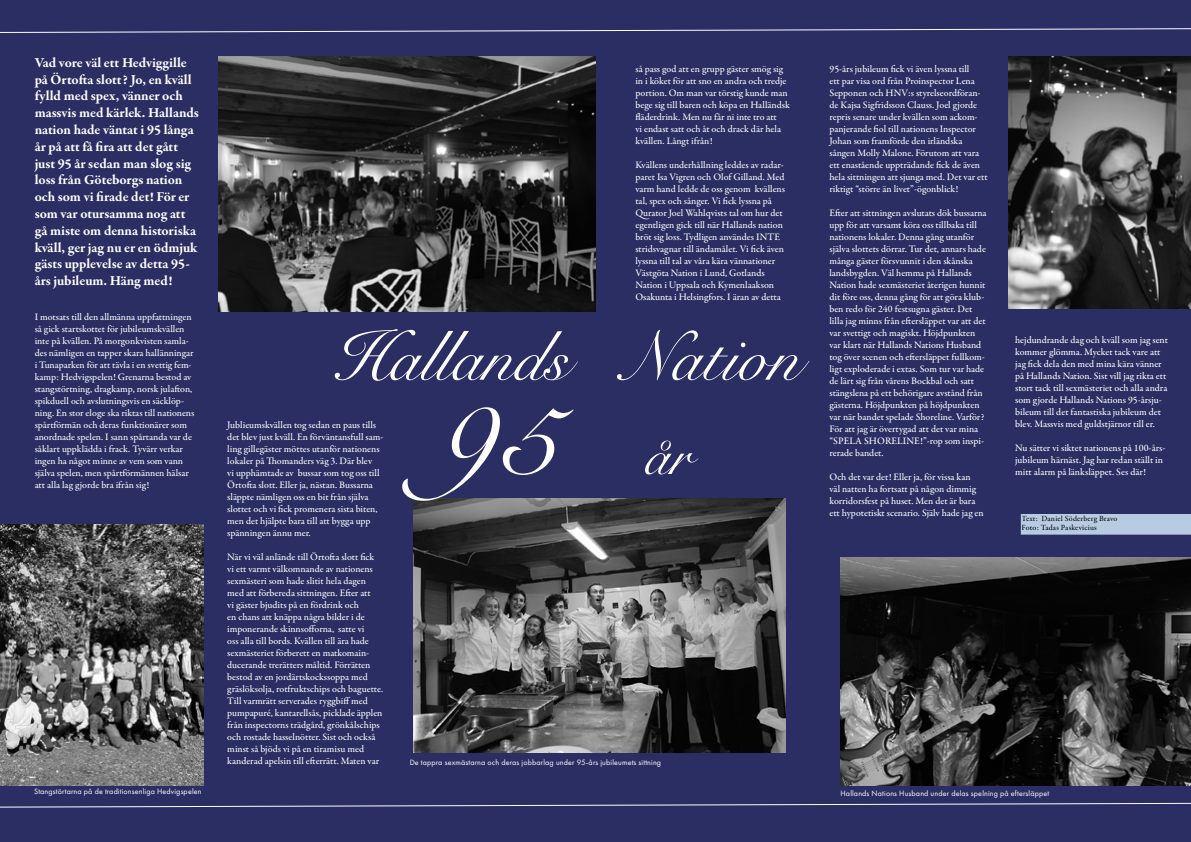
<style>
.page{position:relative;width:1191px;height:842px;background:#2a2e62}
.page>*{position:absolute;margin:0;border:0;box-sizing:border-box;transform-origin:0 0}
.t1{font:124px "Snell Roundhand";color:#fff}
.t2{font:70px "Snell Roundhand";color:#fff}
.t3{font:700 14px/16.8px "Garamond Premr Pro";color:#fff}
.t4{font:500 10px/12px "Garamond Premr Pro";color:#fff}
.t5{font:8px "Futura PT";letter-spacing:.02em;color:#fff}
.t6{font:500 8px/9.6px "Garamond Premr Pro";letter-spacing:.02em;color:#000}
.s1{font-size:59px}
</style>
<div class="page">
<img style="left:413px;top:498px;width:372px;height:255px">
<img style="left:1008px;top:57px;width:183px;height:251px">
<img style="left:0;top:524px;width:203px;height:261px">
<img style="left:841px;top:557px;width:350px;height:229px">
<img style="left:219px;top:57px;width:376px;height:254px">
<div style="left:1021px;top:514px;width:170px;height:20px;background:#b8cce1"></div>
<svg style="left:0;top:28px;width:1191px;height:5px"></svg>
<svg style="left:0;top:802px;width:1191px;height:6px"></svg>
<p class="t3" style="left:35px;top:54px;width:166px">Vad vore väl ett Hedviggille på Örtofta slott? Jo, en kväll fylld med spex, vänner och massvis med kärlek. Hallands nation hade väntat i 95 långa år på att få fira att det gått just 95 år sedan man slog sig loss från Göteborgs nation och som vi firade det! För er som var otursamma nog att gå miste om denna historiska kväll, ger jag nu er en ödmjuk gästs upplevelse av detta 95- års jubileum. Häng med!</p>
<p class="t4" style="left:35px;top:311px;width:161px">I motsats till den allmänna uppfattningen så gick startskottet för jubileumskvällen inte på kvällen. På morgonkvisten samla&shy;des nämligen en tapper skara hallänningar i Tunaparken för att tävla i en svettig fem&shy;kamp: Hedvigspelen! Grenarna bestod av stangstörtning, dragkamp, norsk julafton, spikduell och avslutningsvis en säcklöp&shy;ning. En stor eloge ska riktas till nationens spårtförmän och deras funktionärer som anordnade spelen. I sann spårtanda var de såklart uppklädda i frack. Tyvärr verkar ingen ha något minne av vem som vann själva spelen, men spårtförmännen hälsar att alla lag gjorde bra ifrån sig!</p>
<p class="t5" style="left:34px;top:787px;width:169px">Stangstörtarna på de traditionsenliga Hedvigspelen</p>
<p class="t4" style="left:635px;top:63px;width:156px">så pass god att en grupp gäster smög sig in i köket för att sno en andra och tredje portion. Om man var törstig kunde man bege sig till baren och köpa en Halländsk fläderdrink. Men nu får ni inte tro att<br>vi endast satt och åt och drack där hela kvällen. Långt ifrån!</p>
<p class="t4" style="left:635px;top:159px;width:151px">Kvällens underhållning leddes av radar&shy;paret Isa Vigren och Olof Gilland. Med varm hand ledde de oss genom kvällens tal, spex och sånger. Vi fick lyssna på Qurator Joel Wahlqvists tal om hur det egentligen gick till när Hallands nation bröt sig loss. Tydligen användes INTE stridsvagnar till ändamålet. Vi fick även lyssna till tal av våra kära vännationer Västgöta Nation i Lund, Gotlands Nation i Uppsala och Kymenlaakson Osakunta i Helsingfors. I äran av detta</p>
<h2 class="t2" style="left:332px;top:301px;width:470px">Hallands Nation</h2>
<p class="t4" style="left:227px;top:419px;width:158px">Jublieumskvällen tog sedan en paus tills det blev just kväll. En förväntansfull sam&shy;ling gillegäster möttes utanför nationens lokaler på Thomanders väg 3. Där blev<br>vi upphämtade av bussar som tog oss till Örtofta slott. Eller ja, nästan. Bussarna släppte nämligen oss en bit från själva slottet och vi fick promenera sista biten, men det hjälpte bara till att bygga upp spänningen ännu mer.</p>
<p class="t4" style="left:227px;top:551px;width:157px">När vi väl anlände till Örtofta slott fick vi ett varmt välkomnande av nationens sexmästeri som hade slitit hela dagen med att förbereda sittningen. Efter att<br>vi gäster bjudits på en fördrink och<br>en chans att knäppa några bilder i de imponerande skinnsofforna, satte vi<br>oss alla till bords. Kvällen till ära hade sexmästeriet förberett en matkomain&shy;ducerande trerätters måltid. Förrätten bestod av en jordärtskockssoppa med gräslöksolja, rotfruktschips och baguette.<br>Till varmrätt serverades ryggbiff med pumpapuré, kantarellsås, picklade äpplen från inspectorns trädgård, grönkålschips och rostade hasselnötter. Sist och också minst så bjöds vi på en tiramisu med kanderad apelsin till efterrätt. Maten var</p>
<h1 class="t1" style="left:432px;top:335px;width:260px">95 <span class="s1">år</span></h1>
<p class="t5" style="left:410px;top:758px;width:253px">De tappra sexmästarna och deras jobbarlag under 95-års jubileumets sittning</p>
<p class="t4" style="left:829px;top:63px;width:160px">95-års jubileum fick vi även lyssna till<br>ett par visa ord från Proinspector Lena Sepponen och HNV:s styrelseordföran&shy;de Kajsa Sigfridsson Clauss. Joel gjorde repris senare under kvällen som ackom&shy;panjerande fiol till nationens Inspector Johan som framförde den irländska sången Molly Malone. Förutom att vara ett enastående uppträdande fick de även hela sittningen att sjunga med. Det var ett riktigt “större än livet”-ögonblick!</p>
<p class="t4" style="left:829px;top:207px;width:159px">Efter att sittningen avslutats dök bussarna upp för att varsamt köra oss tillbaka till nationens lokaler. Denna gång utanför själva slottets dörrar. Tur det, annars hade många gäster försvunnit i den skånska landsbygden. Väl hemma på Hallands Nation hade sexmästeriet återigen hunnit dit före oss, denna gång för att göra klub&shy;ben redo för 240 festsugna gäster. Det lilla jag minns från eftersläppet var att det var svettigt och magiskt. Höjdpunkten var klart när Hallands Nations Husband tog över scenen och eftersläppet fullkom&shy;ligt exploderade i extas. Som tur var hade de lärt sig från vårens Bockbal och satt stängslena på ett behörigare avstånd från gästerna. Höjdpunkten på höjdpunkten var när bandet spelade Shoreline. Varför?<br>För att jag är övertygad att det var mina “SPELA SHORELINE!”-rop som inspi&shy;rerade bandet.</p>
<p class="t4" style="left:829px;top:471px;width:156px">Och det var det! Eller ja, för vissa kan väl natten ha fortsatt på någon dimmig korridorsfest på huset. Men det är bara ett hypotetiskt scenario. Själv hade jag en</p>
<p class="t4" style="left:1015px;top:334px;width:154px">hejdundrande dag och kväll som jag sent kommer glömma. Mycket tack vare att jag fick dela den med mina kära vänner på Hallands Nation. Sist vill jag rikta ett stort tack till sexmästeriet och alla andra som gjorde Hallands Nations 95-årsju&shy;bileum till det fantastiska jubileum det blev. Massvis med guldstjärnor till er.</p>
<p class="t4" style="left:1015px;top:442px;width:152px">Nu sätter vi siktet nationens på 100-års&shy;jubileum härnäst. Jag har redan ställt in mitt alarm på länksläppet. Ses där!</p>
<p class="t6" style="left:1021px;top:514px;width:97px">Text: Daniel Söderberg Bravo<br>Foto: Tadas Paskevicius</p>
<p class="t5" style="left:840px;top:788px;width:210px">Hallands Nations Husband under delas spelning på eftersläppet</p>
</div>
